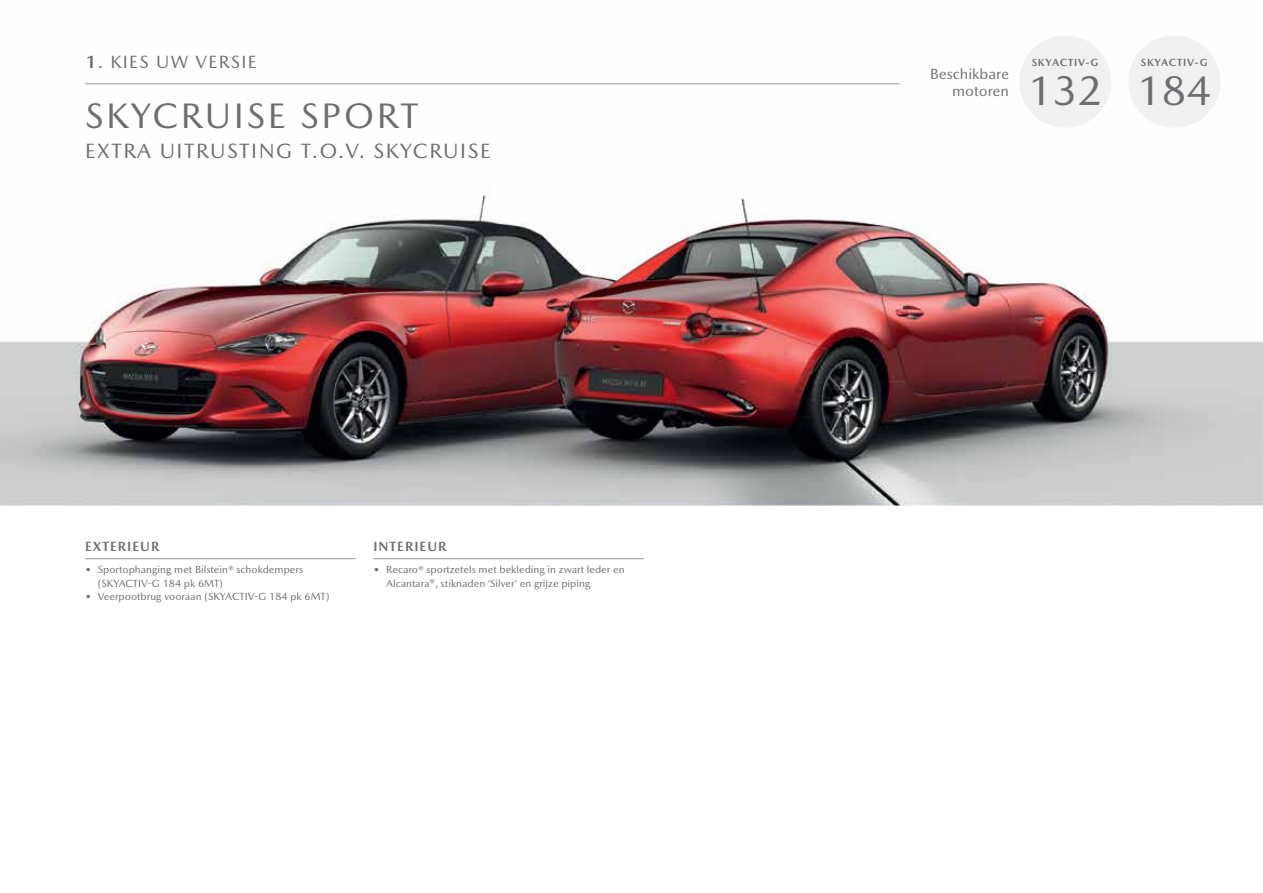
<style>
.page{position:relative;width:1263px;height:893px;background:#fff}
.page>*{position:absolute;margin:0;border:0;box-sizing:border-box;transform-origin:0 0}
.t1{font:42px "Mazda Type";color:#6d6e71}
.t2{font:36px "Mazda Type";letter-spacing:.075em;color:#6d6e71}
.t3{font:21px "Mazda Type";letter-spacing:.075em;color:#6d6e71}
.t4{font:18px "Mazda Type";letter-spacing:.075em;color:#6d6e71}
.t5{font:15px/16.5px "Mazda Type";color:#6d6e71;text-align:right}
.t6{font:700 13.5px "Mazda Type Cyrillic";letter-spacing:.075em;color:#6d6e71}
.t7{font:10.5px/13.5px "Mazda Type Cyrillic";color:#6d6e71}
.t8{font:700 10.5px "Mazda Type";letter-spacing:.075em;color:#6d6e71}
.s1{font-weight:700}
</style>
<div class="page">
<img style="left:0;top:36px;width:1263px;height:469px">
<hr style="left:85px;top:558px;width:270px;height:1px;background:#939598">
<hr style="left:373px;top:558px;width:271px;height:1px;background:#939598">
<hr style="left:85px;top:84px;width:814px;height:1px;background:#939598">
<div style="left:1019px;top:36px;width:92px;height:92px;background:#f1f1f2;border-radius:50%"></div>
<div style="left:1128px;top:36px;width:92px;height:92px;background:#f1f1f2;border-radius:50%"></div>
<h3 class="t4" style="left:85px;top:51px;width:173px"><span class="s1">1</span>. KIES UW VERSIE</h3>
<h2 class="t2" style="left:85px;top:94px;width:335px">SKYCRUISE SPORT</h2>
<h3 class="t3" style="left:85px;top:138px;width:407px">EXTRA UITRUSTING T.O.V. SKYCRUISE</h3>
<p class="t6" style="left:85px;top:538px;width:76px">EXTERIEUR</p>
<p class="t7" style="left:98px;top:563px;width:207px;text-indent:-13px">• Sportophanging met Bilstein® schokdempers (SKYACTIV-G 184 pk 6MT)</p>
<p class="t7" style="left:85px;top:590px;width:246px">• Veerpootbrug vooraan (SKYACTIV-G 184 pk 6MT)</p>
<p class="t6" style="left:373px;top:538px;width:75px">INTERIEUR</p>
<p class="t7" style="left:386px;top:563px;width:240px;text-indent:-13px">• Recaro® sportzetels met bekleding in zwart leder en<br>Alcantara®, stiknaden ‘Silver’ en grijze piping</p>
<h3 class="t5" style="left:930px;top:66px;width:80px">Beschikbare motoren</h3>
<p class="t8" style="left:1032px;top:56px;width:68px">SKYACTIV-G</p>
<h1 class="t1" style="left:1028px;top:66px;width:75px">132</h1>
<p class="t8" style="left:1141px;top:56px;width:68px">SKYACTIV-G</p>
<h1 class="t1" style="left:1137px;top:66px;width:75px">184</h1>
</div>
